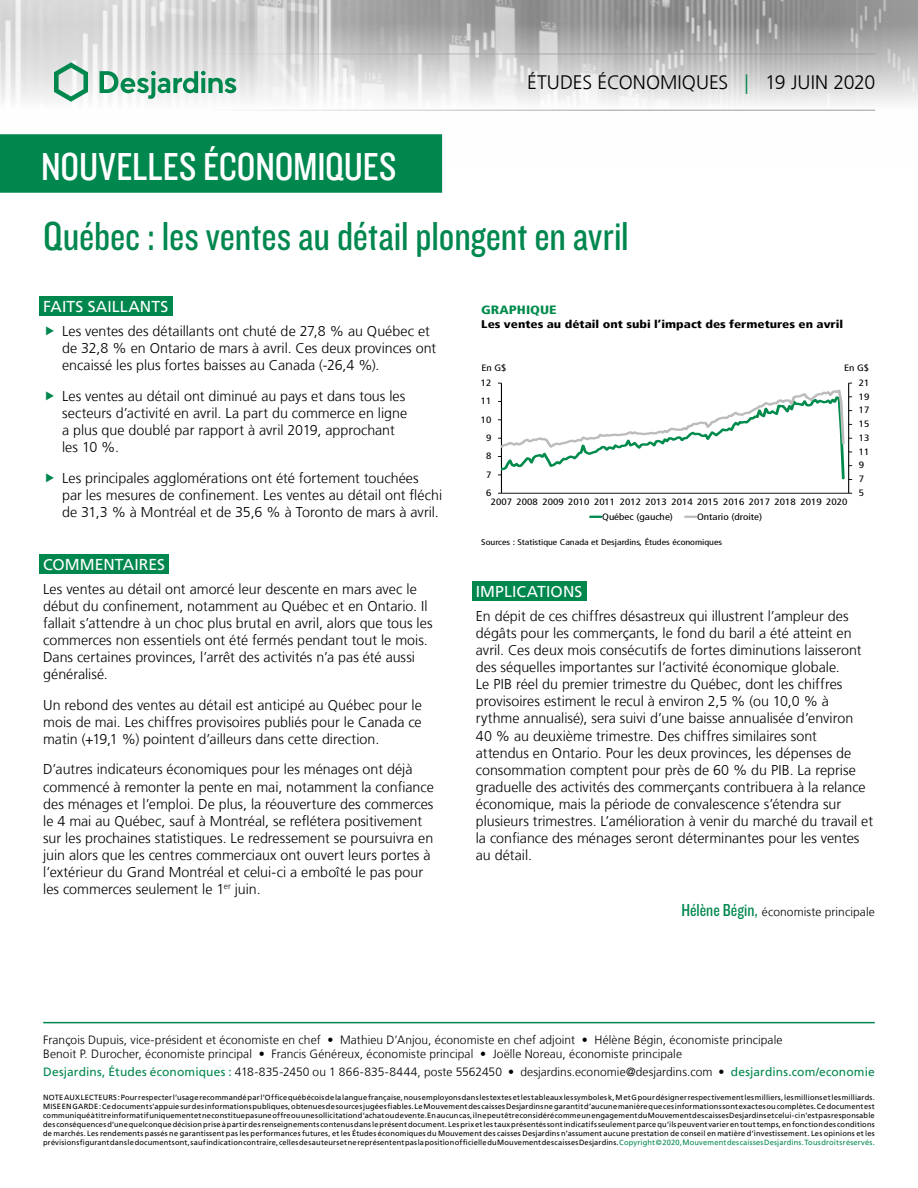
<style>
.page{position:relative;width:918px;height:1188px;background:#fff}
.page>*{position:absolute;margin:0;border:0;box-sizing:border-box;transform-origin:0 0}
.t1{font:42px "Knockout 29 Junior Ltweight";letter-spacing:-.005em;color:#00874e}
.t2{font:40.5px "Knockout 29 Junior Ltweight";color:#fff}
.t3{font:300 19.5px "Frutiger LT";color:#000}
.t4{font:15.75px "Frutiger LT";letter-spacing:.005em;color:#fff}
.t5{font:300 14.25px/17.1px "Frutiger LT";color:#000}
.t6{font:300 12px/14.4px "Frutiger LT";letter-spacing:.005em;color:#000}
.t7{font:900 condensed 12px "Frutiger LT";color:#008b4d;scale:1.2 1}
.t8{font:900 condensed 11.1px "Frutiger LT";color:#000;scale:1.2 1}
.t9{font:condensed 9.3px "Frutiger LT";color:#000;scale:1.2 1}
.t10{font:condensed 9.15px/14.7px "Frutiger LT";color:#000;scale:1.2 1}
.t11{font:condensed 8.25px "Frutiger LT";color:#000;scale:1.2 1}
.t12{font:7.5px/9px "Frutiger LT";letter-spacing:.025em;color:#000;text-align:justify}
.s1{color:#00874e}
.s2{font-family:"Knockout 29 Junior Ltweight";font-weight:400;font-size:18px;color:#00874e}
.s3{font-weight:400;color:#00874e}
</style>
<div class="page">
<img style="left:0;top:0;width:918px;height:164px">
<hr style="left:43px;top:54px;width:832px;height:1px;background:#9d9d9c">
<hr style="left:43px;top:110px;width:832px;height:1px;background:#9d9d9c">
<svg style="left:54px;top:62px;width:34px;height:40px"></svg>
<svg style="left:100px;top:71px;width:136px;height:28px"></svg>
<div style="left:0;top:135px;width:441px;height:57px;background:#00874e"></div>
<div style="left:0;top:134px;width:442px;height:59px;border:2px solid #00874e"></div>
<hr style="left:43px;top:1022px;width:832px;height:1px;background:#00874e">
<div style="left:39px;top:296px;width:133px;height:20px;background:#00874e"></div>
<div style="left:39px;top:554px;width:130px;height:20px;background:#00874e"></div>
<div style="left:472px;top:581px;width:114px;height:20px;background:#00874e"></div>
<hr style="left:848px;top:383px;width:1px;height:110px;background:#000">
<hr style="left:501px;top:383px;width:1px;height:110px;background:#000">
<hr style="left:501px;top:493px;width:348px;height:1px;background:#000">
<svg style="left:498px;top:383px;width:354px;height:98px"></svg>
<svg style="left:590px;top:516px;width:11px;height:2px"></svg>
<svg style="left:685px;top:516px;width:11px;height:2px"></svg>
<h2 class="t2" style="left:41px;top:140px;width:357px">NOUVELLES ÉCONOMIQUES</h2>
<h3 class="t3" style="left:527px;top:72px;width:350px">ÉTUDES ÉCONOMIQUES <span class="s1">|</span> 19 JUIN 2020</h3>
<h1 class="t1" style="left:43px;top:209px;width:587px">Québec : les ventes au détail plongent en avril</h1>
<p class="t4" style="left:43px;top:297px;width:127px">FAITS SAILLANTS</p>
<p class="t5" style="left:62px;top:323px;width:376px">Les ventes des détaillants ont chuté de 27,8 % au Québec et de 32,8 % en Ontario de mars à avril. Ces deux provinces ont encaissé les plus fortes baisses au Canada (-26,4 %).</p>
<p class="t5" style="left:62px;top:388px;width:347px">Les ventes au détail ont diminué au pays et dans tous les secteurs d’activité en avril. La part du commerce en ligne a plus que doublé par rapport à avril 2019, approchant les 10 %.</p>
<p class="t5" style="left:62px;top:470px;width:382px">Les principales agglomérations ont été fortement touchées<br>par les mesures de confinement. Les ventes au détail ont fléchi de 31,3 % à Montréal et de 35,6 % à Toronto de mars à avril.</p>
<p class="t4" style="left:43px;top:555px;width:123px">COMMENTAIRES</p>
<p class="t5" style="left:43px;top:580px;width:391px">Les ventes au détail ont amorcé leur descente en mars avec le début du confinement, notamment au Québec et en Ontario. Il fallait s’attendre à un choc plus brutal en avril, alors que tous les commerces non essentiels ont été fermés pendant tout le mois.<br>Dans certaines provinces, l’arrêt des activités n’a pas été aussi généralisé.</p>
<p class="t5" style="left:43px;top:696px;width:380px;text-align:justify">Un rebond des ventes au détail est anticipé au Québec pour le mois de mai. Les chiffres provisoires publiés pour le Canada ce matin (+19,1 %) pointent d’ailleurs dans cette direction.</p>
<p class="t5" style="left:43px;top:761px;width:392px">D’autres indicateurs économiques pour les ménages ont déjà commencé à remonter la pente en mai, notamment la confiance des ménages et l’emploi. De plus, la réouverture des commerces le 4 mai au Québec, sauf à Montréal, se reflétera positivement sur les prochaines statistiques. Le redressement se poursuivra en juin alors que les centres commerciaux ont ouvert leurs portes à l’extérieur du Grand Montréal et celui-ci a emboîté le pas pour les commerces seulement le 1<sup>er</sup> juin.</p>
<p class="t7" style="left:481px;top:303px;width:64px">GRAPHIQUE</p>
<p class="t8" style="left:481px;top:317px;width:303px">Les ventes au détail ont subi l’impact des fermetures en avril</p>
<p class="t10" style="left:481px;top:361px;width:23px">En G$</p>
<p class="t10" style="left:844px;top:361px;width:23px">En G$</p>
<p class="t10" style="left:481px;top:375px;width:10px">12</p>
<p class="t10" style="left:859px;top:375px;width:10px">21</p>
<p class="t9" style="left:481px;top:396px;width:10px">11</p>
<p class="t9" style="left:859px;top:391px;width:10px">19</p>
<p class="t10" style="left:859px;top:403px;width:10px">17</p>
<p class="t10" style="left:481px;top:412px;width:10px">10</p>
<p class="t10" style="left:859px;top:417px;width:10px">15</p>
<p class="t9" style="left:486px;top:432px;width:6px">9</p>
<p class="t9" style="left:859px;top:432px;width:10px">13</p>
<p class="t10" style="left:486px;top:449px;width:6px">8</p>
<p class="t10" style="left:859px;top:444px;width:10px">11</p>
<p class="t10" style="left:859px;top:458px;width:6px">9</p>
<p class="t9" style="left:486px;top:469px;width:6px">7</p>
<p class="t9" style="left:859px;top:474px;width:6px">7</p>
<p class="t10" style="left:486px;top:486px;width:6px">6</p>
<p class="t10" style="left:859px;top:486px;width:6px">5</p>
<p class="t10" style="left:602px;top:494px;width:206px;text-indent:-111px">2007 2008 2009 2010 2011 2012 2013 2014 2015 2016 2017 2018 2019 2020<br>Québec (gauche)</p>
<p class="t10" style="left:697px;top:509px;width:56px">Ontario (droite)</p>
<p class="t11" style="left:481px;top:537px;width:202px">Sources : Statistique Canada et Desjardins, Études économiques</p>
<p class="t4" style="left:476px;top:582px;width:108px">IMPLICATIONS</p>
<p class="t5" style="left:476px;top:608px;width:399px">En dépit de ces chiffres désastreux qui illustrent l’ampleur des dégâts pour les commerçants, le fond du baril a été atteint en avril. Ces deux mois consécutifs de fortes diminutions laisseront des séquelles importantes sur l’activité économique globale.<br>Le PIB réel du premier trimestre du Québec, dont les chiffres provisoires estiment le recul à environ 2,5 % (ou 10,0 % à rythme annualisé), sera suivi d’une baisse annualisée d’environ<br>40 % au deuxième trimestre. Des chiffres similaires sont attendus en Ontario. Pour les deux provinces, les dépenses de consommation comptent pour près de 60 % du PIB. La reprise graduelle des activités des commerçants contribuera à la relance économique, mais la période de convalescence s’étendra sur plusieurs trimestres. L’amélioration à venir du marché du travail et la confiance des ménages seront déterminantes pour les ventes au détail.</p>
<p class="t6" style="left:681px;top:905px;width:195px"><span class="s2">Hélène Bégin,</span> économiste principale</p>
<p class="t6" style="left:43px;top:1032px;width:741px">François Dupuis, vice-président et économiste en chef • Mathieu D’Anjou, économiste en chef adjoint • Hélène Bégin, économiste principale<br>Benoit P. Durocher, économiste principal • Francis Généreux, économiste principal • Joëlle Noreau, économiste principale</p>
<p class="t6" style="left:43px;top:1065px;width:833px"><span class="s3">Desjardins, Études économiques :</span> 418-835-2450 ou 1 866-835-8444, poste 5562450 • desjardins.economie@desjardins.com • <span class="s3">desjardins.com/economie</span></p>
<p class="t12" style="left:43px;top:1093px;width:833px">NOTE AUX LECTEURS: Pour respecter l’usage recommandé par l’Office québécois de la langue française, nous employons dans les textes et les tableaux les symboles k, M et G pour désigner respectivement les milliers, les millions et les milliards.<br>MISE EN GARDE: Ce document s’appuie sur des informations publiques, obtenues de sources jugées fiables. Le Mouvement des caisses Desjardins ne garantit d’aucune manière que ces informations sont exactes ou complètes. Ce document est communiqué à titre informatif uniquement et ne constitue pas une offre ou une sollicitation d’achat ou de vente. En aucun cas, il ne peut être considéré comme un engagement du Mouvement des caisses Desjardins et celui-ci n’est pas responsable des conséquences d’une quelconque décision prise à partir des renseignements contenus dans le présent document. Les prix et les taux présentés sont indicatifs seulement parce qu’ils peuvent varier en tout temps, en fonction des conditions de marchés. Les rendements passés ne garantissent pas les performances futures, et les Études économiques du Mouvement des caisses Desjardins n’assument aucune prestation de conseil en matière d’investissement. Les opinions et les prévisions figurant dans le document sont, sauf indication contraire, celles des auteurs et ne représentent pas la position officielle du Mouvement des caisses Desjardins. <span class="s1">Copyright©2020, Mouvement des caisses Desjardins. Tous droits réservés.</span></p>
</div>
